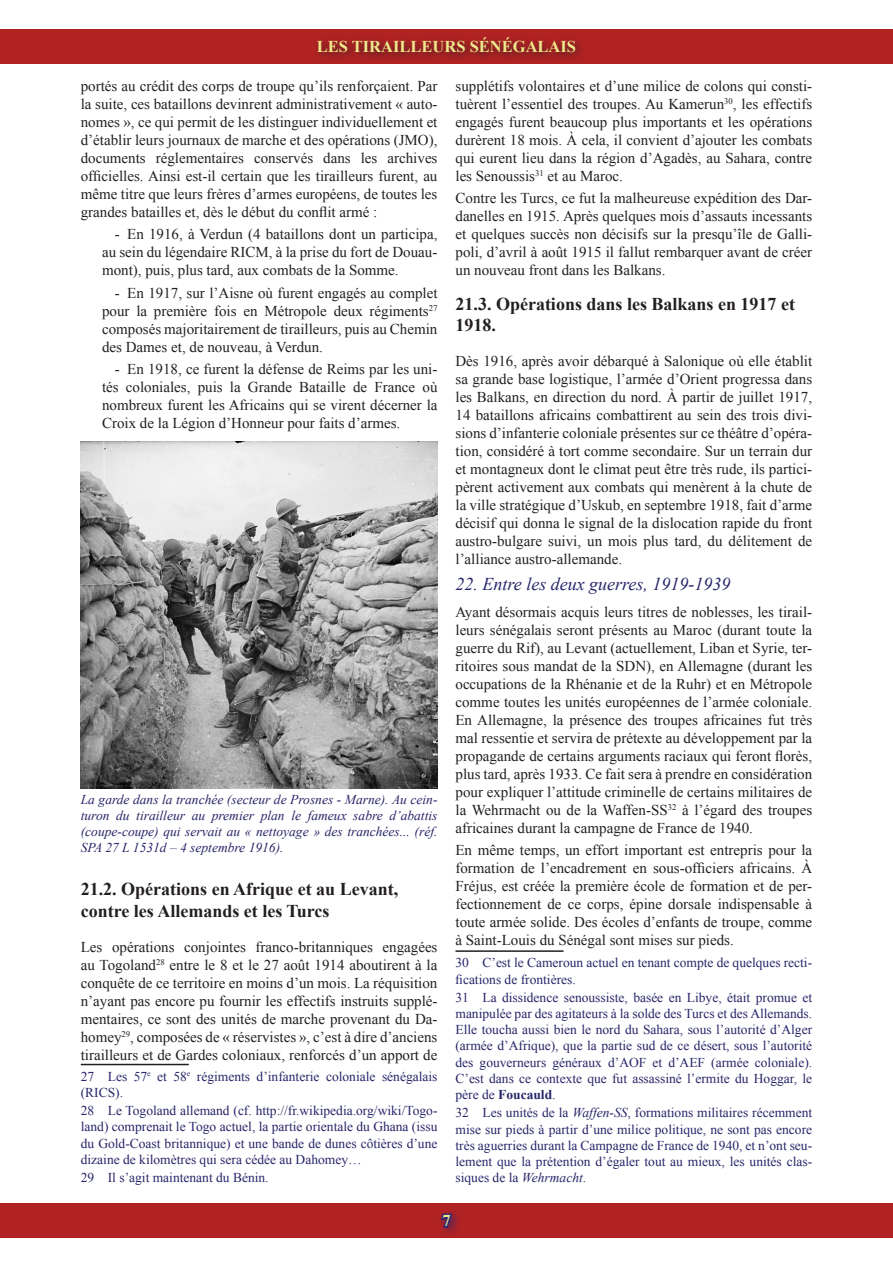
<style>
.page{position:relative;width:893px;height:1263px;background:#fff}
.page>*{position:absolute;margin:0;border:0;box-sizing:border-box;transform-origin:0 0}
.Titre_3{font:700 18px/21.6px "Times New Roman";color:#231f20}
.Titre_2{font:italic 18px "Times New Roman";color:#282669}
.t1{font:700 16.5px "Times New Roman";color:#eee88c}
.t2{font:15px/18px "Times New Roman";color:#231f20;text-align:justify}
.Note_bdp{font:13.5px/16.2px "Times New Roman";color:#282669;text-align:justify}
.Légende{font:italic 13.5px/16.2px "Times New Roman";color:#282669;text-align:justify}
.s1{font-weight:700}
.s2{font-style:italic}
</style>
<div class="page">
<div style="left:0;top:30px;width:893px;height:34px;background:#b12223"></div>
<div style="left:313px;top:33px;width:273px;height:30px;background:#231f20;opacity:.75"></div>
<div style="left:0;top:1203px;width:893px;height:34px;background:#b12223"></div>
<div style="left:436px;top:1208px;width:26px;height:30px;background:#282873;opacity:.75"></div>
<svg style="left:439px;top:1212px;width:15px;height:18px"></svg>
<img style="left:81px;top:441px;width:356px;height:347px">
<hr style="left:81px;top:1064px;width:108px;height:1px;background:#231f20">
<hr style="left:455px;top:950px;width:108px;height:2px;background:#231f20">
<p class="t1" style="left:317px;top:35px;width:261px">LES TIRAILLEURS SÉNÉGALAIS</p>
<p class="t2" style="left:81px;top:77px;width:358px">portés au crédit des corps de troupe qu’ils renforçaient. Par la suite, ces bataillons devinrent administrativement « auto&shy;nomes », ce qui permit de les distinguer individuellement et d’établir leurs journaux de marche et des opérations (JMO), documents réglementaires conservés dans les archives officielles. Ainsi est-il certain que les tirailleurs furent, au même titre que leurs frères d’armes européens, de toutes les grandes batailles et, dès le début du conflit armé :</p>
<p class="t2" style="left:102px;top:225px;width:337px;text-indent:13px">- En 1916, à Verdun (4 bataillons dont un participa, au sein du légendaire RICM, à la prise du fort de Douau&shy;mont), puis, plus tard, aux combats de la Somme.</p>
<p class="t2" style="left:102px;top:283px;width:337px;text-indent:13px">- En 1917, sur l’Aisne où furent engagés au complet pour la première fois en Métropole deux régiments<sup>27 </sup>composés majoritairement de tirailleurs, puis au Chemin des Dames et, de nouveau, à Verdun.</p>
<p class="t2" style="left:102px;top:360px;width:337px;text-indent:13px">- En 1918, ce furent la défense de Reims par les uni&shy;tés coloniales, puis la Grande Bataille de France où nombreux furent les Africains qui se virent décerner la Croix de la Légion d’Honneur pour faits d’armes.</p>
<p class="Légende" style="left:81px;top:791px;width:358px">La garde dans la tranchée (secteur de Prosnes - Marne). Au cein&shy;turon du tirailleur au premier plan le fameux sabre d’abattis (coupe-coupe) qui servait au « nettoyage » des tranchées... (réf.<br>SPA 27 L 1531d – 4 septembre 1916).</p>
<p class="Titre_3" style="left:81px;top:878px;width:319px">21.2. Opérations en Afrique et au Levant, contre les Allemands et les Turcs</p>
<p class="t2" style="left:81px;top:937px;width:358px">Les opérations conjointes franco-britanniques engagées au Togoland<sup>28</sup> entre le 8 et le 27 août 1914 aboutirent à la conquête de ce territoire en moins d’un mois. La réquisition n’ayant pas encore pu fournir les effectifs instruits supplé&shy;mentaires, ce sont des unités de marche provenant du Da&shy;homey<sup>29</sup>, composées de « réservistes », c’est à dire d’anciens tirailleurs et de Gardes coloniaux, renforcés d’un apport de</p>
<p class="Note_bdp" style="left:81px;top:1068px;width:358px">27 Les 57<sup>e</sup> et 58<sup>e</sup> régiments d’infanterie coloniale sénégalais (RICS).</p>
<p class="Note_bdp" style="left:81px;top:1102px;width:358px">28 Le Togoland allemand (cf. http://fr.wikipedia.org/wiki/Togo&shy;land) comprenait le Togo actuel, la partie orientale du Ghana (issu du Gold-Coast britannique) et une bande de dunes côtières d’une dizaine de kilomètres qui sera cédée au Dahomey…</p>
<p class="Note_bdp" style="left:81px;top:1169px;width:189px">29 Il s’agit maintenant du Bénin.</p>
<p class="t2" style="left:455px;top:77px;width:358px">supplétifs volontaires et d’une milice de colons qui consti&shy;tuèrent l’essentiel des troupes. Au Kamerun<sup>30</sup>, les effectifs engagés furent beaucoup plus importants et les opérations durèrent 18 mois. À cela, il convient d’ajouter les combats qui eurent lieu dans la région d’Agadès, au Sahara, contre les Senoussis<sup>31</sup> et au Maroc.</p>
<p class="t2" style="left:455px;top:189px;width:358px">Contre les Turcs, ce fut la malheureuse expédition des Dar&shy;danelles en 1915. Après quelques mois d’assauts incessants et quelques succès non décisifs sur la presqu’île de Galli&shy;poli, d’avril à août 1915 il fallut rembarquer avant de créer un nouveau front dans les Balkans.</p>
<p class="Titre_3" style="left:455px;top:293px;width:341px">21.3. Opérations dans les Balkans en 1917 et<br>1918.</p>
<p class="t2" style="left:455px;top:352px;width:358px">Dès 1916, après avoir débarqué à Salonique où elle établit sa grande base logistique, l’armée d’Orient progressa dans les Balkans, en direction du nord. À partir de juillet 1917, 14 bataillons africains combattirent au sein des trois divi&shy;sions d’infanterie coloniale présentes sur ce théâtre d’opéra&shy;tion, considéré à tort comme secondaire. Sur un terrain dur et montagneux dont le climat peut être très rude, ils partici&shy;pèrent activement aux combats qui menèrent à la chute de la ville stratégique d’Uskub, en septembre 1918, fait d’arme décisif qui donna le signal de la dislocation rapide du front austro-bulgare suivi, un mois plus tard, du délitement de l’alliance austro-allemande.</p>
<p class="Titre_2" style="left:455px;top:572px;width:277px">22. Entre les deux guerres, 1919-1939</p>
<p class="t2" style="left:455px;top:603px;width:358px">Ayant désormais acquis leurs titres de noblesses, les tirail&shy;leurs sénégalais seront présents au Maroc (durant toute la guerre du Rif), au Levant (actuellement, Liban et Syrie, ter&shy;ritoires sous mandat de la SDN), en Allemagne (durant les occupations de la Rhénanie et de la Ruhr) et en Métropole comme toutes les unités européennes de l’armée coloniale.<br>En Allemagne, la présence des troupes africaines fut très mal ressentie et servira de prétexte au développement par la propagande de certains arguments raciaux qui feront florès, plus tard, après 1933. Ce fait sera à prendre en considération pour expliquer l’attitude criminelle de certains militaires de la Wehrmacht ou de la Waffen-SS<sup>32</sup> à l’égard des troupes africaines durant la campagne de France de 1940.</p>
<p class="t2" style="left:455px;top:841px;width:358px">En même temps, un effort important est entrepris pour la formation de l’encadrement en sous-officiers africains. À Fréjus, est créée la première école de formation et de per&shy;fectionnement de ce corps, épine dorsale indispensable à toute armée solide. Des écoles d’enfants de troupe, comme à Saint-Louis du Sénégal sont mises sur pieds.</p>
<p class="Note_bdp" style="left:455px;top:954px;width:358px">30 C’est le Cameroun actuel en tenant compte de quelques recti&shy;fications de frontières.</p>
<p class="Note_bdp" style="left:455px;top:989px;width:358px">31 La dissidence senoussiste, basée en Libye, était promue et manipulée par des agitateurs à la solde des Turcs et des Allemands.<br>Elle toucha aussi bien le nord du Sahara, sous l’autorité d’Alger (armée d’Afrique), que la partie sud de ce désert, sous l’autorité des gouverneurs généraux d’AOF et d’AEF (armée coloniale).<br>C’est dans ce contexte que fut assassiné l’ermite du Hoggar, le père de <span class="s1">Foucauld</span>.</p>
<p class="Note_bdp" style="left:455px;top:1104px;width:358px">32 Les unités de la <span class="s2">Waffen-SS</span>, formations militaires récemment mise sur pieds à partir d’une milice politique, ne sont pas encore très aguerries durant la Campagne de France de 1940, et n’ont seu&shy;lement que la prétention d’égaler tout au mieux, les unités clas&shy;siques de la <span class="s2">Wehrmacht</span>.</p>
<p class="t1" style="left:442px;top:1209px;width:10px">7</p>
</div>
